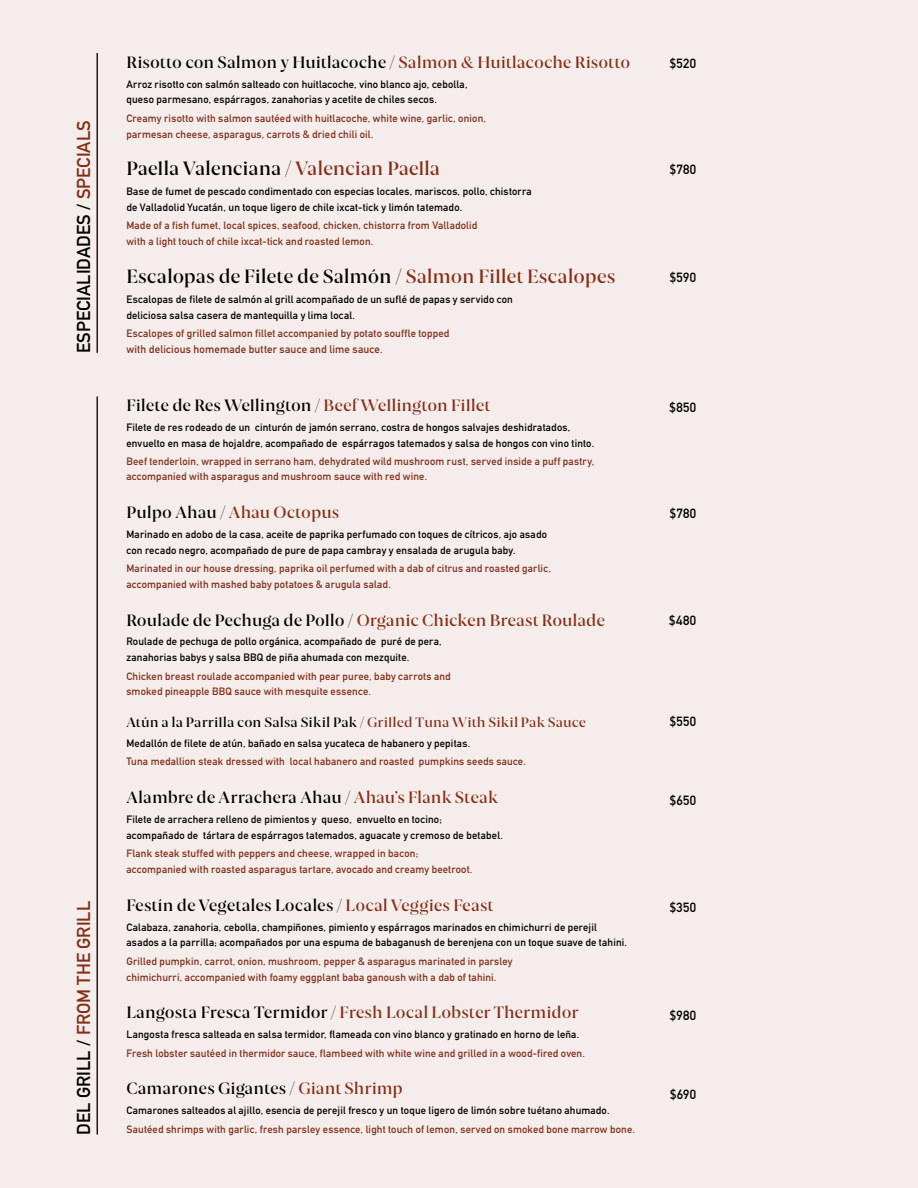
<style>
.page{position:relative;width:918px;height:1188px;background:#f5edeb}
.page>*{position:absolute;margin:0;border:0;box-sizing:border-box;transform-origin:0 0}
.t1{font:600 18.45px "Joane";letter-spacing:-.005em;color:#000}
.t2{font:700 18.45px "DIN Alternate";color:#000}
.t3{font:700 18.45px "DIN Alternate";color:#852e17}
.t4{font:600 15.75px "Joane";letter-spacing:.005em;color:#000}
.t5{font:600 15.75px "Joane";letter-spacing:.005em;color:#852e17}
.t6{font:600 13.2px "Joane";letter-spacing:.015em;color:#000}
.t7{font:700 13.2px "DIN Alternate";letter-spacing:.025em;color:#000}
.t8{font:700 10.8px "DIN Alternate";letter-spacing:.015em;color:#802f1c}
.t9{font:700 10.5px/15.8px "DIN Alternate";letter-spacing:.02em;color:#000}
.t10{font:700 10.5px/15.8px "DIN Alternate";letter-spacing:.02em;color:#802f1c}
.s1{color:#852e17}
.s2{color:#000}
</style>
<div class="page">
<hr style="left:97px;top:53px;width:1px;height:300px;background:#000">
<hr style="left:97px;top:396px;width:1px;height:739px;background:#000">
<h1 class="t2" style="left:76px;top:353px;width:234px;rotate:-90deg">ESPECIALIDADES / <span class="s1">SPECIALS</span></h1>
<h1 class="t3" style="left:76px;top:1135px;width:235px;rotate:-90deg"><span class="s2">DEL GRILL /</span> FROM THE GRILL</h1>
<h2 class="t4" style="left:126px;top:52px;width:505px">Risotto con Salmon y Huitlacoche / <span class="s1">Salmon &amp; Huitlacoche Risotto</span></h2>
<p class="t9" style="left:126px;top:77px;width:343px">Arroz risotto con salmón salteado con huitlacoche, vino blanco ajo, cebolla, queso parmesano, espárragos, zanahorias y acetite de chiles secos.</p>
<p class="t10" style="left:126px;top:111px;width:361px">Creamy risotto with salmon sautéed with huitlacoche, white wine, garlic, onion, parmesan cheese, asparagus, carrots &amp; dried chili oil.</p>
<h1 class="t1" style="left:126px;top:157px;width:315px">Paella Valenciana / <span class="s1">Valencian Paella</span></h1>
<p class="t9" style="left:126px;top:184px;width:407px">Base de fumet de pescado condimentado con especias locales, mariscos, pollo, chistorra de Valladolid Yucatán, un toque ligero de chile ixcat-tick y limón tatemado.</p>
<p class="t10" style="left:126px;top:218px;width:352px">Made of a fish fumet, local spices, seafood, chicken, chistorra from Valladolid with a light touch of chile ixcat-tick and roasted lemon.</p>
<h1 class="t1" style="left:126px;top:264px;width:491px">Escalopas de Filete de Salmón / <span class="s1">Salmon Fillet Escalopes</span></h1>
<p class="t9" style="left:126px;top:292px;width:388px">Escalopas de filete de salmón al grill acompañado de un suflé de papas y servido con deliciosa salsa casera de mantequilla y lima local.</p>
<p class="t10" style="left:126px;top:326px;width:324px">Escalopes of grilled salmon fillet accompanied by potato souffle topped</p>
<p class="t8" style="left:126px;top:344px;width:258px">with delicious homemade butter sauce and lime sauce.</p>
<h2 class="t4" style="left:126px;top:395px;width:365px">Filete de Res Wellington / <span class="s1">Beef Wellington Fillet</span></h2>
<p class="t9" style="left:126px;top:420px;width:469px">Filete de res rodeado de un cinturón de jamón serrano, costra de hongos salvajes deshidratados, envuelto en masa de hojaldre, acompañado de espárragos tatemados y salsa de hongos con vino tinto.</p>
<p class="t10" style="left:126px;top:455px;width:469px;line-height:15px">Beef tenderloin, wrapped in serrano ham, dehydrated wild mushroom rust, served inside a puff pastry, accompanied with asparagus and mushroom sauce with red wine.</p>
<h2 class="t5" style="left:126px;top:505px;width:214px"><span class="s2">Pulpo Ahau /</span> Ahau Octopus</h2>
<p class="t9" style="left:126px;top:527px;width:422px">Marinado en adobo de la casa, aceite de paprika perfumado con toques de cítricos, ajo asado con recado negro, acompañado de pure de papa cambray y ensalada de arugula baby.</p>
<p class="t10" style="left:126px;top:561px;width:426px">Marinated in our house dressing, paprika oil perfumed with a dab of citrus and roasted garlic, accompanied with mashed baby potatoes &amp; arugula salad.</p>
<h2 class="t5" style="left:126px;top:610px;width:480px"><span class="s2">Roulade de Pechuga de Pollo /</span> Organic Chicken Breast Roulade</h2>
<p class="t9" style="left:126px;top:635px;width:317px">Roulade de pechuga de pollo orgánica, acompañado de puré de pera, zanahorias babys y salsa BBQ de piña ahumada con mezquite.</p>
<p class="t10" style="left:126px;top:669px;width:326px">Chicken breast roulade accompanied with pear puree, baby carrots and smoked pineapple BBQ sauce with mesquite essence.</p>
<p class="t6" style="left:126px;top:714px;width:461px">Atún a la Parrilla con Salsa Sikil Pak / <span class="s1">Grilled Tuna With Sikil Pak Sauce</span></p>
<p class="t9" style="left:126px;top:736px;width:345px">Medallón de filete de atún, bañado en salsa yucateca de habanero y pepitas.</p>
<p class="t10" style="left:126px;top:754px;width:401px">Tuna medallion steak dressed with local habanero and roasted pumpkins seeds sauce.</p>
<h2 class="t4" style="left:126px;top:791px;width:373px">Alambre de Arrachera Ahau / <span class="s1">Ahau’s Flank Steak</span></h2>
<p class="t9" style="left:126px;top:812px;width:378px">Filete de arrachera relleno de pimientos y queso, envuelto en tocino;<br>acompañado de tártara de espárragos tatemados, aguacate y cremoso de betabel.</p>
<p class="t10" style="left:126px;top:846px;width:348px">Flank steak stuffed with peppers and cheese, wrapped in bacon; accompanied with roasted asparagus tartare, avocado and creamy beetroot.</p>
<h2 class="t4" style="left:126px;top:895px;width:368px">Festín de Vegetales Locales / <span class="s1">Local Veggies Feast</span></h2>
<p class="t9" style="left:126px;top:920px;width:502px">Calabaza, zanahoria, cebolla, champiñones, pimiento y espárragos marinados en chimichurri de perejil asados a la parrilla; acompañados por una espuma de babaganush de berenjena con un toque suave de tahini.</p>
<p class="t10" style="left:126px;top:954px;width:388px">Grilled pumpkin, carrot, onion, mushroom, pepper &amp; asparagus marinated in parsley chimichurri, accompanied with foamy eggplant baba ganoush with a dab of tahini.</p>
<h2 class="t5" style="left:126px;top:1006px;width:453px"><span class="s2">Langosta Fresca Termidor /</span> Fresh Local Lobster Thermidor</h2>
<p class="t9" style="left:126px;top:1027px;width:454px">Langosta fresca salteada en salsa termidor, flameada con vino blanco y gratinado en horno de leña.</p>
<p class="t10" style="left:126px;top:1046px;width:460px">Fresh lobster sautéed in thermidor sauce, flambeed with white wine and grilled in a wood-fired oven.</p>
<h2 class="t4" style="left:126px;top:1082px;width:278px">Camarones Gigantes / <span class="s1">Giant Shrimp</span></h2>
<p class="t9" style="left:126px;top:1103px;width:485px">Camarones salteados al ajillo, esencia de perejil fresco y un toque ligero de limón sobre tuétano ahumado.</p>
<p class="t10" style="left:126px;top:1122px;width:510px">Sautéed shrimps with garlic, fresh parsley essence, light touch of lemon, served on smoked bone marrow bone.</p>
<p class="t7" style="left:670px;top:58px;width:28px">$520</p>
<p class="t7" style="left:670px;top:164px;width:28px">$780</p>
<p class="t7" style="left:670px;top:271px;width:28px">$590</p>
<p class="t7" style="left:670px;top:401px;width:28px">$850</p>
<p class="t7" style="left:670px;top:507px;width:28px">$780</p>
<p class="t7" style="left:669px;top:615px;width:28px">$480</p>
<p class="t7" style="left:670px;top:716px;width:28px">$550</p>
<p class="t7" style="left:670px;top:795px;width:28px">$650</p>
<p class="t7" style="left:670px;top:901px;width:28px">$350</p>
<p class="t7" style="left:670px;top:1009px;width:28px">$980</p>
<p class="t7" style="left:670px;top:1089px;width:28px">$690</p>
</div>
